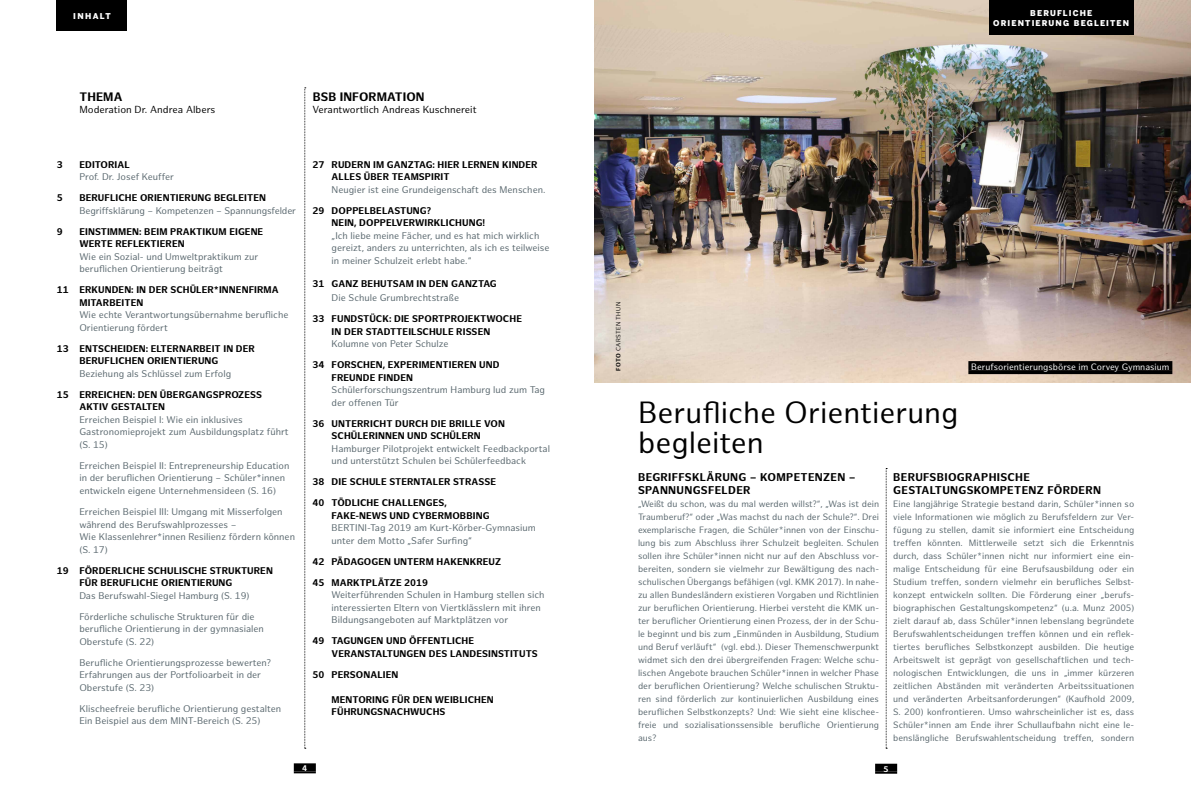
<style>
.page{position:relative;width:1191px;height:794px;background:#fff}
.page>*{position:absolute;margin:0;border:0;box-sizing:border-box;transform-origin:0 0}
.t1{font:30px/30px "Hamburg Sans";color:#000}
.t2{font:700 12px "Hamburg Sans";letter-spacing:.01em;color:#000}
.t3{font:700 11px/13px "Hamburg Sans";letter-spacing:.03em;color:#000}
.t4{font:10px "Hamburg Sans";color:#000}
.t5{font:9.5px/12.5px "Hamburg Sans";color:#58666d}
.t6{font:700 9.5px/12.5px "Hamburg Sans";letter-spacing:.01em;color:#000}
.t7{font:9px/13px "Hamburg Sans";color:#58666d;text-align:justify}
.t8{font:9px "Hamburg Sans";color:#fff}
.t9{font:900 8px/10px "Benton Sans";letter-spacing:.14em;color:#fff;text-align:center}
.t10{font:700 8px "Hamburg Sans";color:#fff}
.t11{font:6px "Hamburg Sans";letter-spacing:.06em;color:#000}
.s1{font-weight:700}
</style>
<div class="page">
<div style="left:875px;top:763px;width:22px;height:8px;background:#000"></div>
<hr style="left:875px;top:771px;width:22px;height:2px;background:#000">
<div style="left:294px;top:763px;width:22px;height:8px;background:#000"></div>
<hr style="left:294px;top:771px;width:22px;height:2px;background:#000">
<img style="left:595px;top:0;width:596px;height:383px">
<div style="left:989px;top:0;width:144px;height:34px;background:#000"></div>
<svg style="left:304px;top:87px;width:2px;height:662px"></svg>
<div style="left:57px;top:0;width:70px;height:31px;background:#000"></div>
<svg style="left:885px;top:468px;width:2px;height:281px"></svg>
<div style="left:968px;top:361px;width:204px;height:9px;background:#000"></div>
<svg style="left:968px;top:370px;width:204px;height:4px"></svg>
<p class="t9" style="left:73px;top:11px;width:39px">INHALT</p>
<p class="t9" style="left:993px;top:7px;width:137px">BERUFLICHE<br>ORIENTIERUNG BEGLEITEN</p>
<h2 class="t2" style="left:79px;top:90px;width:45px">THEMA</h2>
<p class="t4" style="left:79px;top:104px;width:138px">Moderation Dr. Andrea Albers</p>
<h2 class="t2" style="left:313px;top:89px;width:113px">BSB INFORMATION</h2>
<p class="t4" style="left:313px;top:104px;width:166px">Verantwortlich Andreas Kuschnereit</p>
<p class="t6" style="left:57px;top:158px;width:7px">3</p>
<p class="t6" style="left:79px;top:158px;width:52px">EDITORIAL</p>
<p class="t5" style="left:79px;top:171px;width:96px">Prof. Dr. Josef Keuffer</p>
<p class="t6" style="left:57px;top:192px;width:7px">5</p>
<p class="t6" style="left:79px;top:192px;width:188px">BERUFLICHE ORIENTIERUNG BEGLEITEN</p>
<p class="t5" style="left:79px;top:205px;width:218px">Begriffsklärung – Kompetenzen – Spannungsfelder</p>
<p class="t6" style="left:57px;top:225px;width:7px">9</p>
<p class="t6" style="left:79px;top:225px;width:185px">EINSTIMMEN: BEIM PRAKTIKUM EIGENE<br>WERTE REFLEKTIEREN</p>
<p class="t5" style="left:79px;top:251px;width:180px">Wie ein Sozial- und Umweltpraktikum zur beruflichen Orientierung beiträgt</p>
<p class="t6" style="left:79px;top:284px;width:201px;text-indent:-23px">11 ERKUNDEN: IN DER SCHÜLER*INNENFIRMA<br>MITARBEITEN</p>
<p class="t5" style="left:79px;top:309px;width:210px">Wie echte Verantwortungsübernahme berufliche<br>Orientierung fördert</p>
<p class="t6" style="left:79px;top:343px;width:177px;text-indent:-23px">13 ENTSCHEIDEN: ELTERNARBEIT IN DER<br>BERUFLICHEN ORIENTIERUNG</p>
<p class="t5" style="left:79px;top:368px;width:153px">Beziehung als Schlüssel zum Erfolg</p>
<p class="t6" style="left:79px;top:389px;width:184px;text-indent:-23px">15 ERREICHEN: DEN ÜBERGANGSPROZESS<br>AKTIV GESTALTEN</p>
<p class="t5" style="left:79px;top:414px;width:211px">Erreichen Beispiel I: Wie ein inklusives<br>Gastronomieprojekt zum Ausbildungsplatz führt (S. 15)</p>
<p class="t5" style="left:79px;top:460px;width:212px">Erreichen Beispiel II: Entrepreneurship Education in der beruflichen Orientierung – Schüler*innen entwickeln eigene Unternehmensideen (S. 16)</p>
<p class="t5" style="left:79px;top:506px;width:217px">Erreichen Beispiel III: Umgang mit Misserfolgen während des Berufswahlprozesses –<br>Wie Klassenlehrer*innen Resilienz fördern können (S. 17)</p>
<p class="t6" style="left:79px;top:564px;width:195px;text-indent:-23px">19 FÖRDERLICHE SCHULISCHE STRUKTUREN<br>FÜR BERUFLICHE ORIENTIERUNG</p>
<p class="t5" style="left:79px;top:589px;width:172px">Das Berufswahl-Siegel Hamburg (S. 19)</p>
<p class="t5" style="left:79px;top:610px;width:186px">Förderliche schulische Strukturen für die berufliche Orientierung in der gymnasialen<br>Oberstufe (S. 22)</p>
<p class="t5" style="left:79px;top:656px;width:193px">Berufliche Orientierungsprozesse bewerten?<br>Erfahrungen aus der Portfolioarbeit in der<br>Oberstufe (S. 23)</p>
<p class="t5" style="left:79px;top:702px;width:203px">Klischeefreie berufliche Orientierung gestalten<br>Ein Beispiel aus dem MINT-Bereich (S. 25)</p>
<p class="t6" style="left:332px;top:158px;width:207px;text-indent:-19px">27 RUDERN IM GANZTAG: HIER LERNEN KINDER<br>ALLES ÜBER TEAMSPIRIT</p>
<p class="t5" style="left:332px;top:183px;width:215px">Neugier ist eine Grundeigenschaft des Menschen.</p>
<p class="t6" style="left:332px;top:204px;width:155px;text-indent:-19px">29 DOPPELBELASTUNG?<br>NEIN, DOPPELVERWIRKLICHUNG!</p>
<p class="t5" style="left:332px;top:229px;width:219px">„Ich liebe meine Fächer, und es hat mich wirklich gereizt, anders zu unterrichten, als ich es teilweise in meiner Schulzeit erlebt habe.“</p>
<p class="t6" style="left:313px;top:277px;width:186px">31 GANZ BEHUTSAM IN DEN GANZTAG</p>
<p class="t5" style="left:332px;top:292px;width:129px">Die Schule Grumbrechtstraße</p>
<p class="t6" style="left:332px;top:313px;width:192px;text-indent:-19px">33 FUNDSTÜCK: DIE SPORTPROJEKTWOCHE<br>IN DER STADTTEILSCHULE RISSEN</p>
<p class="t5" style="left:332px;top:338px;width:118px">Kolumne von Peter Schulze</p>
<p class="t6" style="left:332px;top:359px;width:169px;text-indent:-19px">34 FORSCHEN, EXPERIMENTIEREN UND<br>FREUNDE FINDEN</p>
<p class="t5" style="left:332px;top:384px;width:215px">Schülerforschungszentrum Hamburg lud zum Tag der offenen Tür</p>
<p class="t6" style="left:313px;top:417px;width:194px;text-align:center">36 UNTERRICHT DURCH DIE BRILLE VON<br>SCHÜLERINNEN UND SCHÜLERN</p>
<p class="t5" style="left:332px;top:442px;width:220px">Hamburger Pilotprojekt entwickelt Feedbackportal und unterstützt Schulen bei Schülerfeedback</p>
<p class="t6" style="left:313px;top:476px;width:185px">38 DIE SCHULE STERNTALER STRASSE</p>
<p class="t6" style="left:332px;top:497px;width:159px;text-indent:-19px">40 TÖDLICHE CHALLENGES,<br>FAKE-NEWS UND CYBERMOBBING</p>
<p class="t5" style="left:332px;top:522px;width:206px">BERTINI-Tag 2019 am Kurt-Körber-Gymnasium unter dem Motto „Safer Surfing“</p>
<p class="t6" style="left:313px;top:555px;width:190px">42 PÄDAGOGEN UNTERM HAKENKREUZ</p>
<p class="t6" style="left:313px;top:576px;width:117px">45 MARKTPLÄTZE 2019</p>
<p class="t5" style="left:332px;top:589px;width:214px">Weiterführenden Schulen in Hamburg stellen sich interessierten Eltern von Viertklässlern mit ihren<br>Bildungsangeboten auf Marktplätzen vor</p>
<p class="t6" style="left:332px;top:635px;width:208px;text-indent:-19px">49 TAGUNGEN UND ÖFFENTLICHE<br>VERANSTALTUNGEN DES LANDESINSTITUTS</p>
<p class="t6" style="left:313px;top:668px;width:87px">50 PERSONALIEN</p>
<p class="t6" style="left:332px;top:693px;width:164px">MENTORING FÜR DEN WEIBLICHEN<br>FÜHRUNGSNACHWUCHS</p>
<p class="t11" style="left:615px;top:371px;width:70px;rotate:-90deg"><span class="s1">FOTO</span> CARSTEN THUN</p>
<h1 class="t1" style="left:638px;top:398px;width:322px">Berufliche Orientierung begleiten</h1>
<p class="t8" style="left:971px;top:362px;width:200px">Berufsorientierungsbörse im Corvey Gymnasium</p>
<p class="t3" style="left:638px;top:471px;width:219px">BEGRIFFSKLÄRUNG – KOMPETENZEN –<br>SPANNUNGSFELDER</p>
<p class="t7" style="left:638px;top:498px;width:242px">„Weißt du schon, was du mal werden willst?“, „Was ist dein Traumberuf?“ oder „Was machst du nach der Schule?“. Drei exemplarische Fragen, die Schüler*innen von der Einschu&shy;lung bis zum Abschluss ihrer Schulzeit begleiten. Schulen sollen ihre Schüler*innen nicht nur auf den Abschluss vor&shy;bereiten, sondern sie vielmehr zur Bewältigung des nach&shy;schulischen Übergangs befähigen (vgl. KMK 2017). In nahe&shy;zu allen Bundesländern existieren Vorgaben und Richtlinien zur beruflichen Orientierung. Hierbei versteht die KMK un&shy;ter beruflicher Orientierung einen Prozess, der in der Schu&shy;le beginnt und bis zum „Einmünden in Ausbildung, Studium und Beruf verläuft“ (vgl. ebd.). Dieser Themenschwerpunkt widmet sich den drei übergreifenden Fragen: Welche schu&shy;lischen Angebote brauchen Schüler*innen in welcher Phase der beruflichen Orientierung? Welche schulischen Struktu&shy;ren sind förderlich zur kontinuierlichen Ausbildung eines beruflichen Selbstkonzepts? Und: Wie sieht eine klischee&shy;freie und sozialisationssensible berufliche Orientierung aus?</p>
<p class="t3" style="left:893px;top:471px;width:209px">BERUFSBIOGRAPHISCHE<br>GESTALTUNGSKOMPETENZ FÖRDERN</p>
<p class="t7" style="left:893px;top:498px;width:242px">Eine langjährige Strategie bestand darin, Schüler*innen so viele Informationen wie möglich zu Berufsfeldern zur Ver&shy;fügung zu stellen, damit sie informiert eine Entscheidung treffen könnten. Mittlerweile setzt sich die Erkenntnis durch, dass Schüler*innen nicht nur informiert eine ein&shy;malige Entscheidung für eine Berufsausbildung oder ein Studium treffen, sondern vielmehr ein berufliches Selbst&shy;konzept entwickeln sollten. Die Förderung einer „berufs&shy;biographischen Gestaltungskompetenz“ (u.a. Munz 2005) zielt darauf ab, dass Schüler*innen lebenslang begründete Berufswahlentscheidungen treffen können und ein reflek&shy;tiertes berufliches Selbstkonzept ausbilden. Die heutige Arbeitswelt ist geprägt von gesellschaftlichen und tech&shy;nologischen Entwicklungen, die uns in „immer kürzeren zeitlichen Abständen mit veränderten Arbeitssituationen und veränderten Arbeitsanforderungen“ (Kaufhold 2009, S. 200) konfrontieren. Umso wahrscheinlicher ist es, dass Schüler*innen am Ende ihrer Schullaufbahn nicht eine le&shy;benslängliche Berufswahlentscheidung treffen, sondern</p>
<p class="t10" style="left:302px;top:764px;width:7px">4</p>
<p class="t10" style="left:883px;top:764px;width:7px">5</p>
</div>
